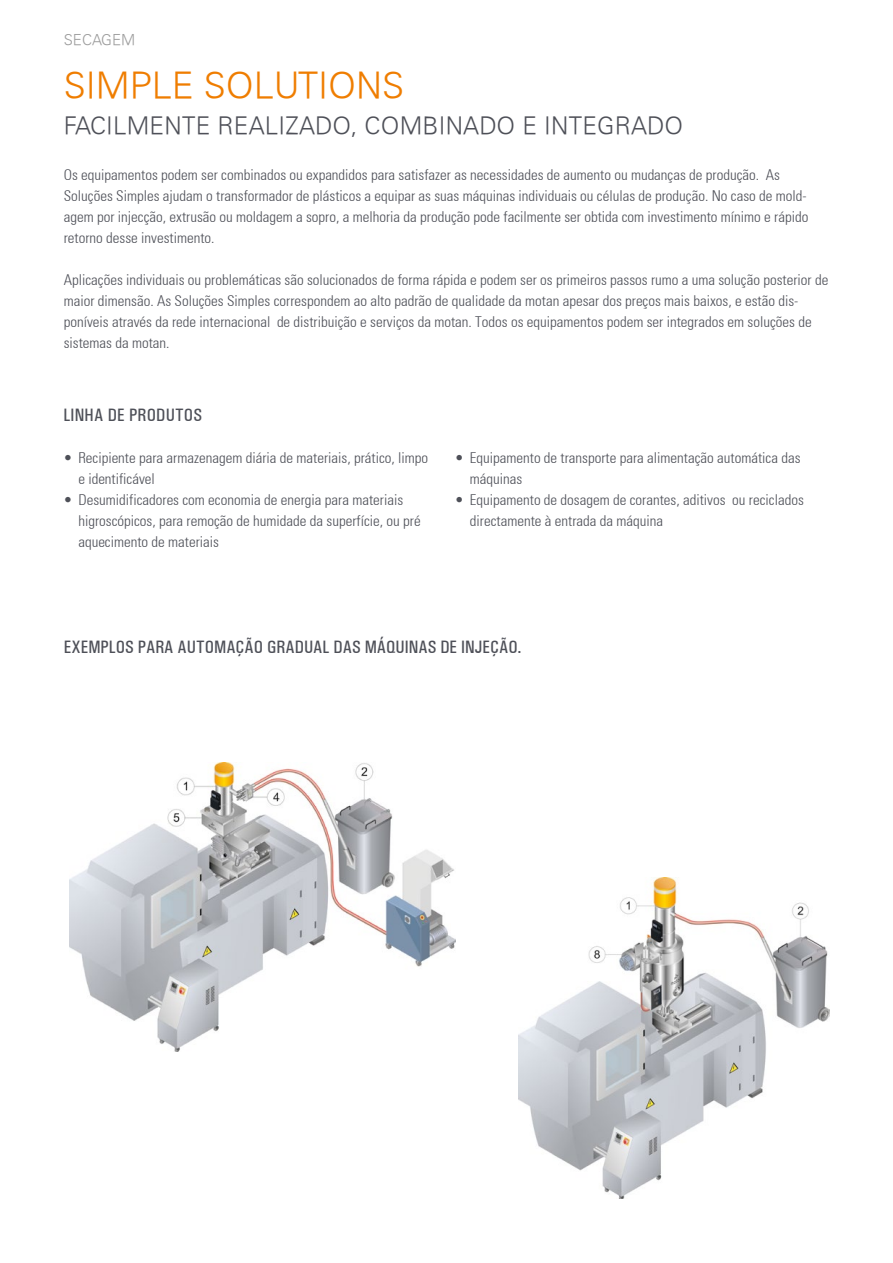
<style>
.page{position:relative;width:893px;height:1263px;background:#fff}
.page>*{position:absolute;margin:0;border:0;box-sizing:border-box;transform-origin:0 0}
.t1{font:300 36px "Univers";color:#ef7d00}
.t2{font:300 24px "Univers";letter-spacing:.01em;color:#4e5058}
.t3{font:500 18px "Univers Condensed";color:#4e5058}
.t4{font:300 condensed 15px/21px "Univers";color:#4e5058}
.t5{font:300 15px "Univers";color:#9d9d9d}
</style>
<div class="page">
<img style="left:70px;top:762px;width:385px;height:289px">
<img style="left:519px;top:878px;width:310px;height:321px">
<p class="t5" style="left:64px;top:31px;width:73px">SECAGEM</p>
<h1 class="t1" style="left:64px;top:64px;width:342px">SIMPLE SOLUTIONS</h1>
<h2 class="t2" style="left:64px;top:111px;width:621px">FACILMENTE REALIZADO, COMBINADO E INTEGRADO</h2>
<p class="t4" style="left:64px;top:164px;width:746px">Os equipamentos podem ser combinados ou expandidos para satisfazer as necessidades de aumento ou mudanças de produção. As Soluções Simples ajudam o transformador de plásticos a equipar as suas máquinas individuais ou células de produção. No caso de mold&shy;agem por injecção, extrusão ou moldagem a sopro, a melhoria da produção pode facilmente ser obtida com investimento mínimo e rápido retorno desse investimento.</p>
<p class="t4" style="left:64px;top:269px;width:766px">Aplicações individuais ou problemáticas são solucionados de forma rápida e podem ser os primeiros passos rumo a uma solução posterior de maior dimensão. As Soluções Simples correspondem ao alto padrão de qualidade da motan apesar dos preços mais baixos, e estão dis&shy;poníveis através da rede internacional de distribuição e serviços da motan. Todos os equipamentos podem ser integrados em soluções de sistemas da motan.</p>
<p class="t3" style="left:63px;top:404px;width:140px">LINHA DE PRODUTOS</p>
<p class="t4" style="left:78px;top:447px;width:351px;text-indent:-15px">• Recipiente para armazenagem diária de materiais, prático, limpo e identificável</p>
<p class="t4" style="left:78px;top:489px;width:344px;text-indent:-15px">• Desumidificadores com economia de energia para materiais higroscópicos, para remoção de humidade da superfície, ou pré aquecimento de materiais</p>
<p class="t4" style="left:470px;top:447px;width:332px;text-indent:-15px">• Equipamento de transporte para alimentação automática das máquinas</p>
<p class="t4" style="left:470px;top:489px;width:335px;text-indent:-15px">• Equipamento de dosagem de corantes, aditivos ou reciclados directamente à entrada da máquina</p>
<p class="t3" style="left:64px;top:636px;width:459px">EXEMPLOS PARA AUTOMAÇÃO GRADUAL DAS MÁQUINAS DE INJEÇÃO.</p>
</div>
